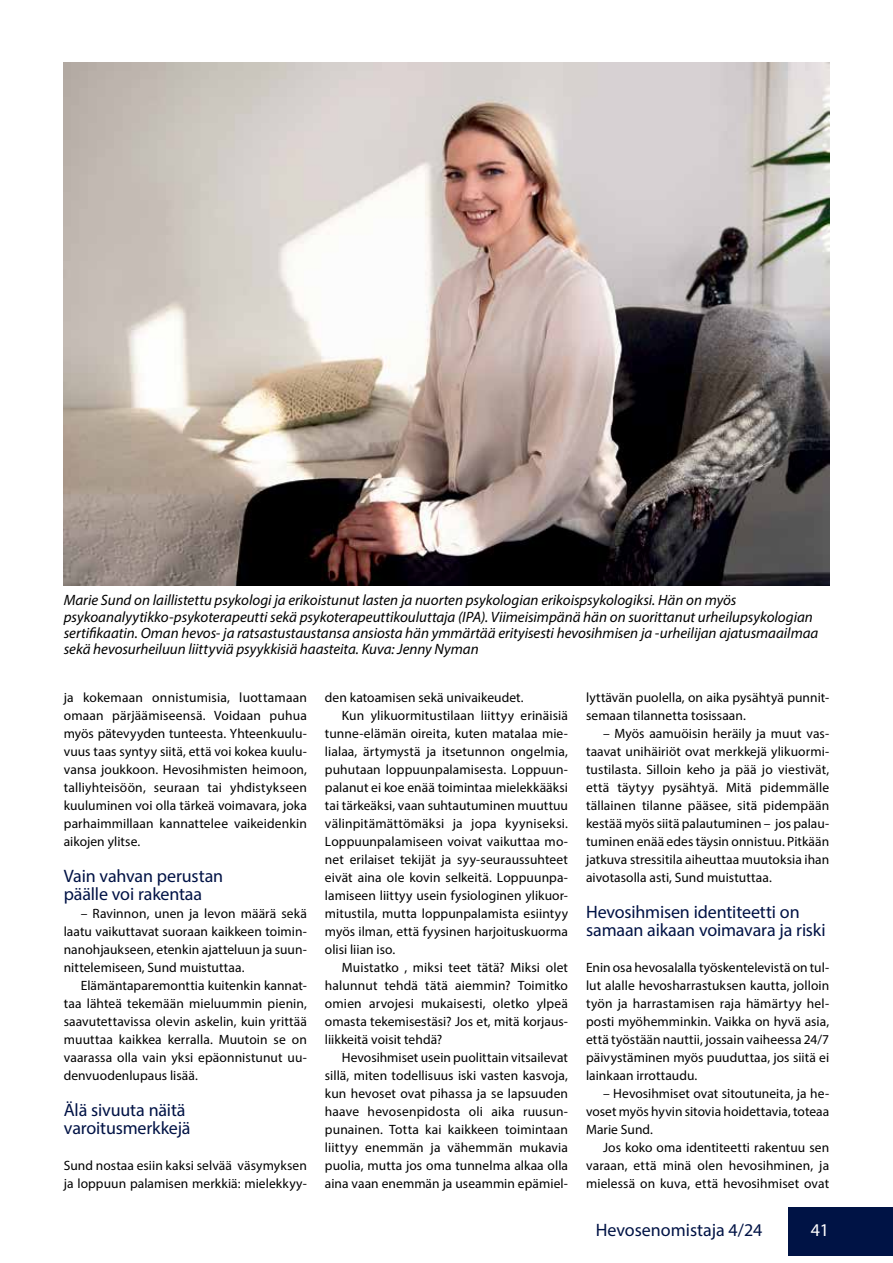
<style>
.page{position:relative;width:893px;height:1263px;background:#fff}
.page>*{position:absolute;margin:0;border:0;box-sizing:border-box;transform-origin:0 0}
.t1{font:18px/18px "Myriad Pro";letter-spacing:-.01em;color:#001245}
.t2{font:18px "Myriad Pro";color:#001345}
.t3{font:18px "Myriad Pro";color:#fff}
.t4{font:italic 15px/16.2px "Myriad Pro";color:#000}
.t5{font:13.5px/18px "Myriad Pro";letter-spacing:.005em;color:#000;text-align:justify}
</style>
<div class="page">
<div style="left:788px;top:1207px;width:105px;height:49px;background:#001345"></div>
<img style="left:64px;top:63px;width:765px;height:522px">
<p class="t4" style="left:64px;top:592px;width:756px">Marie Sund on laillistettu psykologi ja erikoistunut lasten ja nuorten psykologian erikoispsykologiksi. Hän on myös psykoanalyytikko-psykoterapeutti sekä psykoterapeuttikouluttaja (IPA). Viimeisimpänä hän on suorittanut urheilupsykologian sertifikaatin. Oman hevos- ja ratsastustaustansa ansiosta hän ymmärtää erityisesti hevosihmisen ja -urheilijan ajatusmaailmaa sekä hevosurheiluun liittyviä psyykkisiä haasteita. Kuva: Jenny Nyman</p>
<p class="t5" style="left:64px;top:688px;width:245px">ja kokemaan onnistumisia, luottamaan omaan pärjäämiseensä. Voidaan puhua myös pätevyyden tunteesta. Yhteenkuulu&shy;vuus taas syntyy siitä, että voi kokea kuulu&shy;vansa joukkoon. Hevosihmisten heimoon, talliyhteisöön, seuraan tai yhdistykseen kuuluminen voi olla tärkeä voimavara, joka parhaimmillaan kannattelee vaikeidenkin aikojen ylitse.</p>
<h1 class="t1" style="left:64px;top:867px;width:161px">Vain vahvan perustan päälle voi rakentaa</h1>
<p class="t5" style="left:64px;top:904px;width:245px;text-indent:17px">– Ravinnon, unen ja levon määrä sekä laatu vaikuttavat suoraan kaikkeen toimin&shy;nanohjaukseen, etenkin ajatteluun ja suun&shy;nittelemiseen, Sund muistuttaa.</p>
<p class="t5" style="left:64px;top:976px;width:245px;text-indent:17px">Elämäntaparemonttia kuitenkin kannat&shy;taa lähteä tekemään mieluummin pienin, saavutettavissa olevin askelin, kuin yrittää muuttaa kaikkea kerralla. Muutoin se on vaarassa olla vain yksi epäonnistunut uu&shy;denvuodenlupaus lisää.</p>
<h1 class="t1" style="left:64px;top:1101px;width:128px">Älä sivuuta näitä varoitusmerkkejä</h1>
<p class="t5" style="left:64px;top:1156px;width:245px">Sund nostaa esiin kaksi selvää väsymyksen ja loppuun palamisen merkkiä: mielekkyy-</p>
<p class="t5" style="left:325px;top:688px;width:200px">den katoamisen sekä univaikeudet.</p>
<p class="t5" style="left:342px;top:706px;width:228px">Kun ylikuormitustilaan liittyy erinäisiä</p>
<p class="t5" style="left:325px;top:724px;width:245px">tunne-elämän oireita, kuten matalaa mie-</p>
<p class="t5" style="left:325px;top:742px;width:245px">lialaa, ärtymystä ja itsetunnon ongelmia,</p>
<p class="t5" style="left:325px;top:760px;width:245px">puhutaan loppuunpalamisesta. Loppuun-</p>
<p class="t5" style="left:325px;top:778px;width:245px">palanut ei koe enää toimintaa mielekkääksi</p>
<p class="t5" style="left:325px;top:796px;width:245px">tai tärkeäksi, vaan suhtautuminen muuttuu</p>
<p class="t5" style="left:325px;top:814px;width:245px">välinpitämättömäksi ja jopa kyyniseksi.</p>
<p class="t5" style="left:325px;top:832px;width:245px">Loppuunpalamiseen voivat vaikuttaa mo-</p>
<p class="t5" style="left:325px;top:850px;width:245px">net erilaiset tekijät ja syy-seuraussuhteet</p>
<p class="t5" style="left:325px;top:868px;width:245px">eivät aina ole kovin selkeitä. Loppuunpa-</p>
<p class="t5" style="left:325px;top:886px;width:245px">lamiseen liittyy usein fysiologinen ylikuor-</p>
<p class="t5" style="left:325px;top:904px;width:245px">mitustila, mutta loppunpalamista esiintyy</p>
<p class="t5" style="left:325px;top:922px;width:245px">myös ilman, että fyysinen harjoituskuorma</p>
<p class="t5" style="left:325px;top:940px;width:72px">olisi liian iso.</p>
<p class="t5" style="left:342px;top:958px;width:228px">Muistatko , miksi teet tätä? Miksi olet</p>
<p class="t5" style="left:325px;top:976px;width:245px">halunnut tehdä tätä aiemmin? Toimitko</p>
<p class="t5" style="left:325px;top:994px;width:245px">omien arvojesi mukaisesti, oletko ylpeä</p>
<p class="t5" style="left:325px;top:1012px;width:245px">omasta tekemisestäsi? Jos et, mitä korjaus-</p>
<p class="t5" style="left:325px;top:1030px;width:119px">liikkeitä voisit tehdä?</p>
<p class="t5" style="left:342px;top:1048px;width:228px">Hevosihmiset usein puolittain vitsailevat</p>
<p class="t5" style="left:325px;top:1066px;width:245px">sillä, miten todellisuus iski vasten kasvoja,</p>
<p class="t5" style="left:325px;top:1084px;width:245px">kun hevoset ovat pihassa ja se lapsuuden</p>
<p class="t5" style="left:325px;top:1102px;width:245px">haave hevosenpidosta oli aika ruusun-</p>
<p class="t5" style="left:325px;top:1120px;width:245px">punainen. Totta kai kaikkeen toimintaan</p>
<p class="t5" style="left:325px;top:1138px;width:245px">liittyy enemmän ja vähemmän mukavia</p>
<p class="t5" style="left:325px;top:1156px;width:245px">puolia, mutta jos oma tunnelma alkaa olla</p>
<p class="t5" style="left:325px;top:1174px;width:245px">aina vaan enemmän ja useammin epämiel-</p>
<p class="t5" style="left:586px;top:688px;width:245px">lyttävän puolella, on aika pysähtyä punnit&shy;semaan tilannetta tosissaan.</p>
<p class="t5" style="left:586px;top:724px;width:245px;text-indent:17px">– Myös aamuöisin heräily ja muut vas&shy;taavat unihäiriöt ovat merkkejä ylikuormi&shy;tustilasta. Silloin keho ja pää jo viestivät, että täytyy pysähtyä. Mitä pidemmälle tällainen tilanne pääsee, sitä pidempään kestää myös siitä palautuminen – jos palau&shy;tuminen enää edes täysin onnistuu. Pitkään jatkuva stressitila aiheuttaa muutoksia ihan aivotasolla asti, Sund muistuttaa.</p>
<h1 class="t1" style="left:586px;top:903px;width:241px">Hevosihmisen identiteetti on samaan aikaan voimavara ja riski</h1>
<p class="t5" style="left:586px;top:958px;width:245px">Enin osa hevosalalla työskentelevistä on tul&shy;lut alalle hevosharrastuksen kautta, jolloin työn ja harrastamisen raja hämärtyy hel&shy;posti myöhemminkin. Vaikka on hyvä asia, että työstään nauttii, jossain vaiheessa 24/7 päivystäminen myös puuduttaa, jos siitä ei lainkaan irrottaudu.</p>
<p class="t5" style="left:586px;top:1084px;width:245px;text-indent:17px">– Hevosihmiset ovat sitoutuneita, ja he&shy;voset myös hyvin sitovia hoidettavia, toteaa Marie Sund.</p>
<p class="t5" style="left:586px;top:1138px;width:245px;text-indent:17px">Jos koko oma identiteetti rakentuu sen varaan, että minä olen hevosihminen, ja mielessä on kuva, että hevosihmiset ovat</p>
<h1 class="t2" style="left:596px;top:1219px;width:168px">Hevosenomistaja 4/24</h1>
<h1 class="t3" style="left:811px;top:1219px;width:20px">41</h1>
</div>
